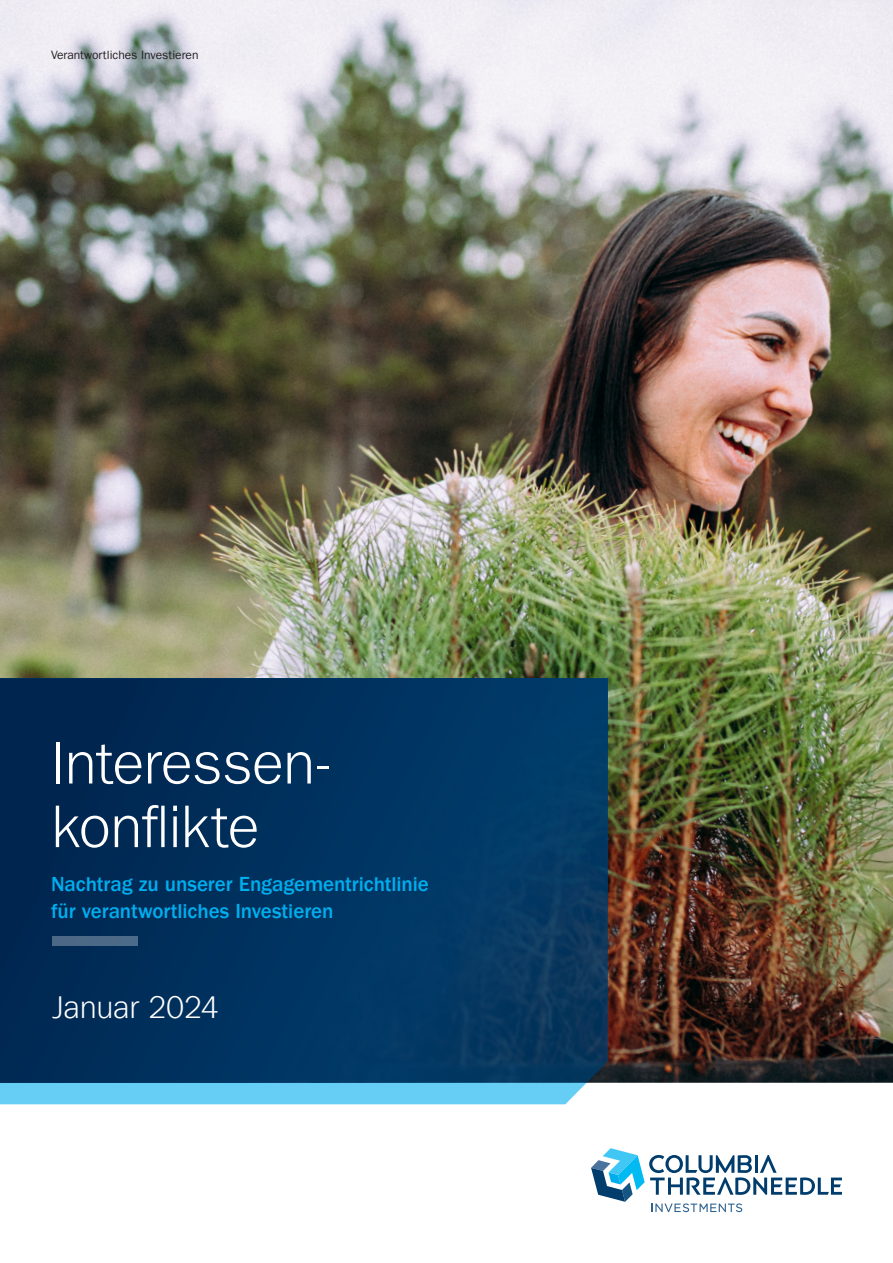
<style>
.page{position:relative;width:893px;height:1263px;background:#fff}
.page>*{position:absolute;margin:0;border:0;box-sizing:border-box;transform-origin:0 0}
.t1{font:300 60.45px/63.6px "ITC Frank Gofor Ameriprise";letter-spacing:-.015em;color:#fff}
.Main_Heading_02{font:300 31.5px "ITC Frank Gofor Ameriprise";letter-spacing:-.01em;color:#fff}
.Main_Heading_02-2{font:500 21px/27px "ITC Frank Gofor Ameriprise";letter-spacing:-.005em;color:#00aeef}
.Masthead_Book{font:12px "ITC Frank Gofor Ameriprise";color:#231f20}
</style>
<div class="page">
<svg style="left:591px;top:1148px;width:251px;height:64px"></svg>
<img style="left:0;top:0;width:893px;height:1083px">
<div style="left:0;top:1083px;width:586px;height:21px;background:#66cef5"></div>
<svg style="left:0;top:678px;width:608px;height:405px;fill:#00335e"></svg>
<div style="left:52px;top:936px;width:85px;height:9px;background:#4c6987"></div>
<p class="Masthead_Book" style="left:51px;top:48px;width:149px">Verantwortliches Investieren</p>
<p class="t1" style="left:51px;top:732px;width:280px">Interessen&shy;konflikte</p>
<p class="Main_Heading_02-2" style="left:51px;top:871px;width:379px">Nachtrag zu unserer Engagementrichtlinie für verantwortliches Investieren</p>
<p class="Main_Heading_02" style="left:52px;top:989px;width:168px">Januar 2024</p>
</div>
